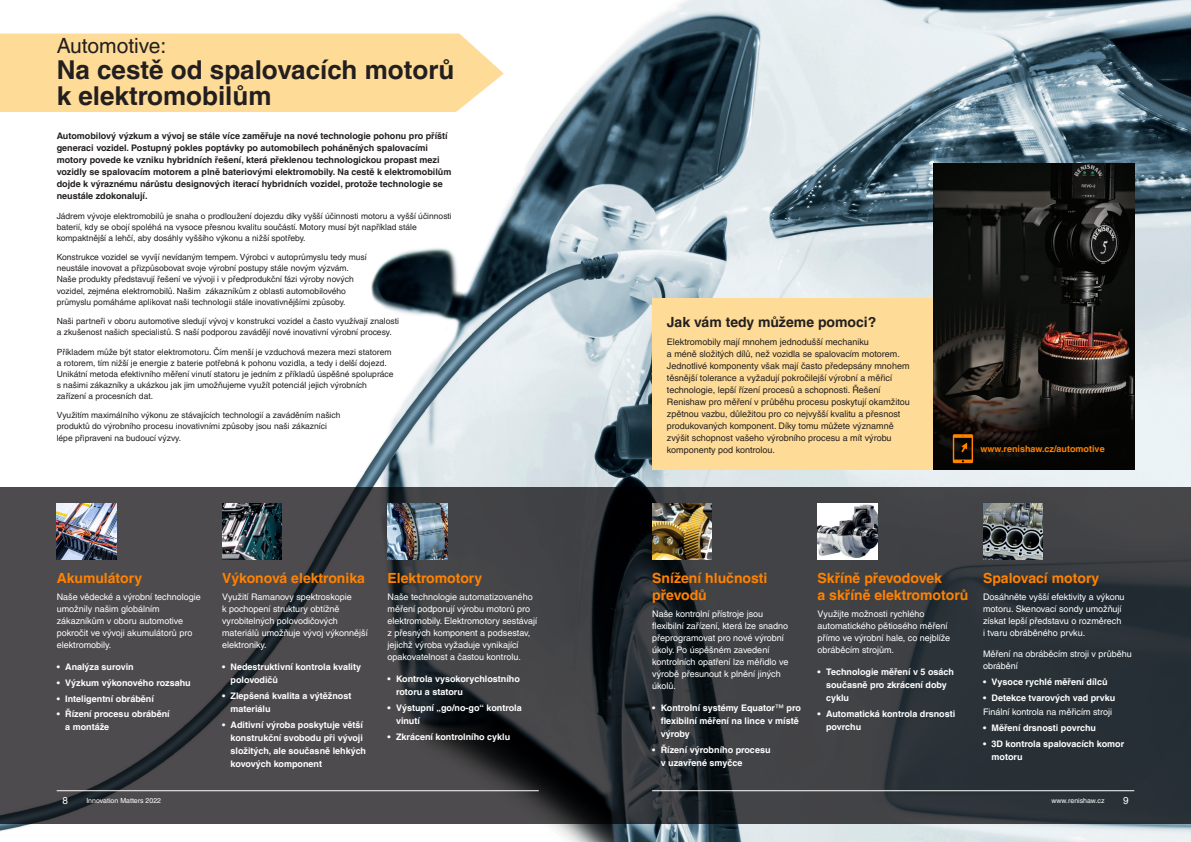
<style>
.page{position:relative;width:1191px;height:842px;background:#fff}
.page>*{position:absolute;margin:0;border:0;box-sizing:border-box;transform-origin:0 0}
.Inside_Headline_21pt{font:700 26px/26px "Helvetica LT Pro";color:#231f20}
.Inside_Headline_21pt-2{font:21px "Helvetica LT Pro";color:#231f20}
.Subheading_14pt_Bold{font:700 14px/17px "Helvetica LT Pro";color:#ff8200}
.Subheading_14pt_Bold-2{font:700 14px "Helvetica LT Pro";color:#231f20}
.Page_number_LEFT{font:10px "Helvetica LT Pro";color:#fff}
.Page_number_RIGHT{font:10px "Helvetica LT Pro";color:#fff}
.Body_Text_9pt{font:9px/12px "Helvetica LT Pro";color:#fff}
.t1{font:700 9px/13px "Helvetica LT Pro";color:#fff}
.Body_Text_9pt-2{font:9px/12px "Helvetica LT Pro";color:#231f20}
.Body_Text_9pt_Bold{font:700 9px/12px "Helvetica LT Pro";color:#231f20}
.Body_Text_9pt-3{font:700 9px "Helvetica LT Pro";color:#ff8200}
.Body_Text_9pt-4{font:8.5px/11px "Helvetica LT Pro";color:#231f20}
.Document_title_small{font:7px "Helvetica LT Pro";color:#fff}
.Document_URL_RIGHT{font:7px "Helvetica LT Pro";color:#fff}
.s1{font-weight:400}
</style>
<div class="page">
<img style="left:0;top:0;width:1191px;height:842px">
<div style="left:0;top:34px;width:504px;height:78px;background:#fedb96"></div>
<svg style="left:0;top:488px;width:1191px;height:336px;background:#3b3d40"></svg>
<hr style="left:57px;top:790px;width:482px;height:1px;background:#fff">
<hr style="left:652px;top:790px;width:482px;height:1px;background:#fff">
<img style="left:57px;top:503px;width:59px;height:56px">
<img style="left:222px;top:503px;width:60px;height:56px">
<img style="left:387px;top:503px;width:60px;height:56px">
<img style="left:652px;top:503px;width:59px;height:56px">
<img style="left:817px;top:503px;width:60px;height:56px">
<img style="left:983px;top:503px;width:59px;height:56px">
<div style="left:652px;top:298px;width:305px;height:172px;background:#fedb96"></div>
<img style="left:933px;top:163px;width:201px;height:307px">
<svg style="left:952px;top:434px;width:21px;height:29px"></svg>
<p class="Inside_Headline_21pt-2" style="left:57px;top:33px;width:111px">Automotive:</p>
<p class="Inside_Headline_21pt" style="left:57px;top:57px;width:399px">Na cestě od spalovacích motorů k elektromobilům</p>
<p class="Body_Text_9pt_Bold" style="left:57px;top:130px;width:396px">Automobilový výzkum a vývoj se stále více zaměřuje na nové technologie pohonu pro příští generaci vozidel. Postupný pokles poptávky po automobilech poháněných spalovacími motory povede ke vzniku hybridních řešení, která překlenou technologickou propast mezi vozidly se spalovacím motorem a plně bateriovými elektromobily. Na cestě k elektromobilům dojde k výraznému nárůstu designových iterací hybridních vozidel, protože technologie se neustále zdokonalují.</p>
<p class="Body_Text_9pt-4" style="left:57px;top:210px;width:397px">Jádrem vývoje elektromobilů je snaha o prodloužení dojezdu díky vyšší účinnosti motoru a vyšší účinnosti baterií, kdy se obojí spoléhá na vysoce přesnou kvalitu součástí. Motory musí být například stále kompaktnější a lehčí, aby dosáhly vyššího výkonu a nižší spotřeby.</p>
<p class="Body_Text_9pt-4" style="left:57px;top:252px;width:311px">Konstrukce vozidel se vyvíjí nevídaným tempem. Výrobci v autoprůmyslu tedy musí neustále inovovat a přizpůsobovat svoje výrobní postupy stále novým výzvám.<br>Naše produkty představují řešení ve vývoji i v předprodukční fázi výroby nových vozidel, zejména elektromobilů. Našim zákazníkům z oblasti automobilového průmyslu pomáháme aplikovat naši technologii stále inovativnějšími způsoby.</p>
<p class="Body_Text_9pt-4" style="left:57px;top:315px;width:344px">Naši partneři v oboru automotive sledují vývoj v konstrukci vozidel a často využívají znalosti a zkušenost našich specialistů. S naší podporou zavádějí nové inovativní výrobní procesy.</p>
<p class="Body_Text_9pt-4" style="left:57px;top:346px;width:338px">Příkladem může být stator elektromotoru. Čím menší je vzduchová mezera mezi statorem a rotorem, tím nižší je energie z baterie potřebná k pohonu vozidla, a tedy i delší dojezd.<br>Unikátní metoda efektivního měření vinutí statoru je jedním z příkladů úspěšné spolupráce s našimi zákazníky a ukázkou jak jim umožňujeme využít potenciál jejich výrobních zařízení a procesních dat.</p>
<p class="Body_Text_9pt-4" style="left:57px;top:409px;width:285px">Využitím maximálního výkonu ze stávajících technologií a zaváděním našich produktů do výrobního procesu inovativními způsoby jsou naši zákazníci</p>
<p class="Body_Text_9pt-4" style="left:57px;top:432px;width:126px">lépe připraveni na budoucí výzvy.</p>
<p class="Subheading_14pt_Bold" style="left:57px;top:569px;width:87px">Akumulátory</p>
<p class="Body_Text_9pt" style="left:57px;top:591px;width:145px">Naše vědecké a výrobní technologie umožnily našim globálním zákazníkům v oboru automotive pokročit ve vývoji akumulátorů pro elektromobily.</p>
<p class="t1" style="left:57px;top:660px;width:79px">• Analýza surovin</p>
<p class="t1" style="left:57px;top:676px;width:136px">• Výzkum výkonového rozsahu</p>
<p class="t1" style="left:57px;top:692px;width:99px">• Inteligentní obrábění</p>
<p class="t1" style="left:65px;top:708px;width:106px;text-indent:-9px">• Řízení procesu obrábění a montáže</p>
<p class="Subheading_14pt_Bold" style="left:222px;top:569px;width:144px">Výkonová elektronika</p>
<p class="Body_Text_9pt" style="left:222px;top:591px;width:147px">Využití Ramanovy spektroskopie<br>k pochopení struktury obtížně vyrobitelných polovodičových materiálů umožňuje vývoj výkonnější elektroniky.</p>
<p class="t1" style="left:230px;top:660px;width:132px;text-indent:-9px">• Nedestruktivní kontrola kvality polovodičů</p>
<p class="t1" style="left:230px;top:689px;width:122px;text-indent:-9px">• Zlepšená kvalita a výtěžnost materiálu</p>
<p class="t1" style="left:230px;top:718px;width:137px;text-indent:-9px">• Aditivní výroba poskytuje větší konstrukční svobodu při vývoji složitých, ale současně lehkých kovových komponent</p>
<p class="Subheading_14pt_Bold" style="left:387px;top:569px;width:96px">Elektromotory</p>
<p class="Body_Text_9pt" style="left:387px;top:591px;width:151px">Naše technologie automatizovaného měření podporují výrobu motorů pro elektromobily. Elektromotory sestávají z přesných komponent a podsestav, jejichž výroba vyžaduje vynikající opakovatelnost a častou kontrolu.</p>
<p class="t1" style="left:396px;top:672px;width:125px;text-indent:-9px">• Kontrola vysokorychlostního rotoru a statoru</p>
<p class="t1" style="left:396px;top:701px;width:127px;text-indent:-9px">• Výstupní „go/no-go“ kontrola vinutí</p>
<p class="t1" style="left:387px;top:730px;width:124px">• Zkrácení kontrolního cyklu</p>
<p class="Subheading_14pt_Bold-2" style="left:667px;top:314px;width:211px">Jak vám tedy můžeme pomoci?</p>
<p class="Body_Text_9pt-2" style="left:667px;top:336px;width:245px">Elektromobily mají mnohem jednodušší mechaniku<br>a méně složitých dílů, než vozidla se spalovacím motorem.<br>Jednotlivé komponenty však mají často předepsány mnohem těsnější tolerance a vyžadují pokročilejší výrobní a měřicí technologie, lepší řízení procesů a schopnosti. Řešení Renishaw pro měření v průběhu procesu poskytují okamžitou zpětnou vazbu, důležitou pro co nejvyšší kvalitu a přesnost produkovaných komponent. Díky tomu můžete významně zvýšit schopnost vašeho výrobního procesu a mít výrobu komponenty pod kontrolou.</p>
<p class="Body_Text_9pt-3" style="left:980px;top:443px;width:126px">www.renishaw.cz/automotive</p>
<p class="Subheading_14pt_Bold" style="left:652px;top:569px;width:117px">Snížení hlučnosti převodů</p>
<p class="Body_Text_9pt" style="left:652px;top:608px;width:138px">Naše kontrolní přístroje jsou flexibilní zařízení, která lze snadno přeprogramovat pro nové výrobní úkoly. Po úspěšném zavedení kontrolních opatření lze měřidlo ve výrobě přesunout k plnění jiných úkolů.</p>
<p class="t1" style="left:660px;top:701px;width:142px;text-indent:-9px">• Kontrolní systémy Equator<span class="s1">™</span> pro flexibilní měření na lince v místě výroby</p>
<p class="t1" style="left:660px;top:743px;width:111px;text-indent:-9px">• Řízení výrobního procesu v uzavřené smyčce</p>
<p class="Subheading_14pt_Bold" style="left:817px;top:569px;width:152px">Skříně převodovek<br>a skříně elektromotorů</p>
<p class="Body_Text_9pt" style="left:817px;top:608px;width:134px">Využijte možnosti rychlého automatického pětiosého měření přímo ve výrobní hale, co nejblíže obráběcím strojům.</p>
<p class="t1" style="left:826px;top:665px;width:129px;text-indent:-9px">• Technologie měření v 5 osách současně pro zkrácení doby cyklu</p>
<p class="t1" style="left:826px;top:707px;width:131px;text-indent:-9px">• Automatická kontrola drsnosti povrchu</p>
<p class="Subheading_14pt_Bold" style="left:983px;top:569px;width:118px">Spalovací motory</p>
<p class="Body_Text_9pt" style="left:983px;top:591px;width:143px">Dosáhněte vyšší efektivity a výkonu motoru. Skenovací sondy umožňují získat lepší představu o rozměrech i tvaru obráběného prvku.</p>
<p class="Body_Text_9pt" style="left:983px;top:648px;width:150px">Měření na obráběcím stroji v průběhu obrábění</p>
<p class="t1" style="left:983px;top:675px;width:126px">• Vysoce rychlé měření dílců</p>
<p class="t1" style="left:983px;top:691px;width:134px">• Detekce tvarových vad prvku</p>
<p class="Body_Text_9pt" style="left:983px;top:706px;width:130px">Finální kontrola na měřicím stroji</p>
<p class="t1" style="left:983px;top:722px;width:114px">• Měření drsnosti povrchu</p>
<p class="t1" style="left:991px;top:737px;width:134px;text-indent:-9px">• 3D kontrola spalovacích komor motoru</p>
<p class="Page_number_LEFT" style="left:62px;top:795px;width:7px">8</p>
<p class="Document_title_small" style="left:86px;top:797px;width:76px">Innovation Matters 2022</p>
<p class="Document_URL_RIGHT" style="left:1051px;top:797px;width:55px">www.renishaw.cz</p>
<p class="Page_number_RIGHT" style="left:1123px;top:795px;width:7px">9</p>
</div>
